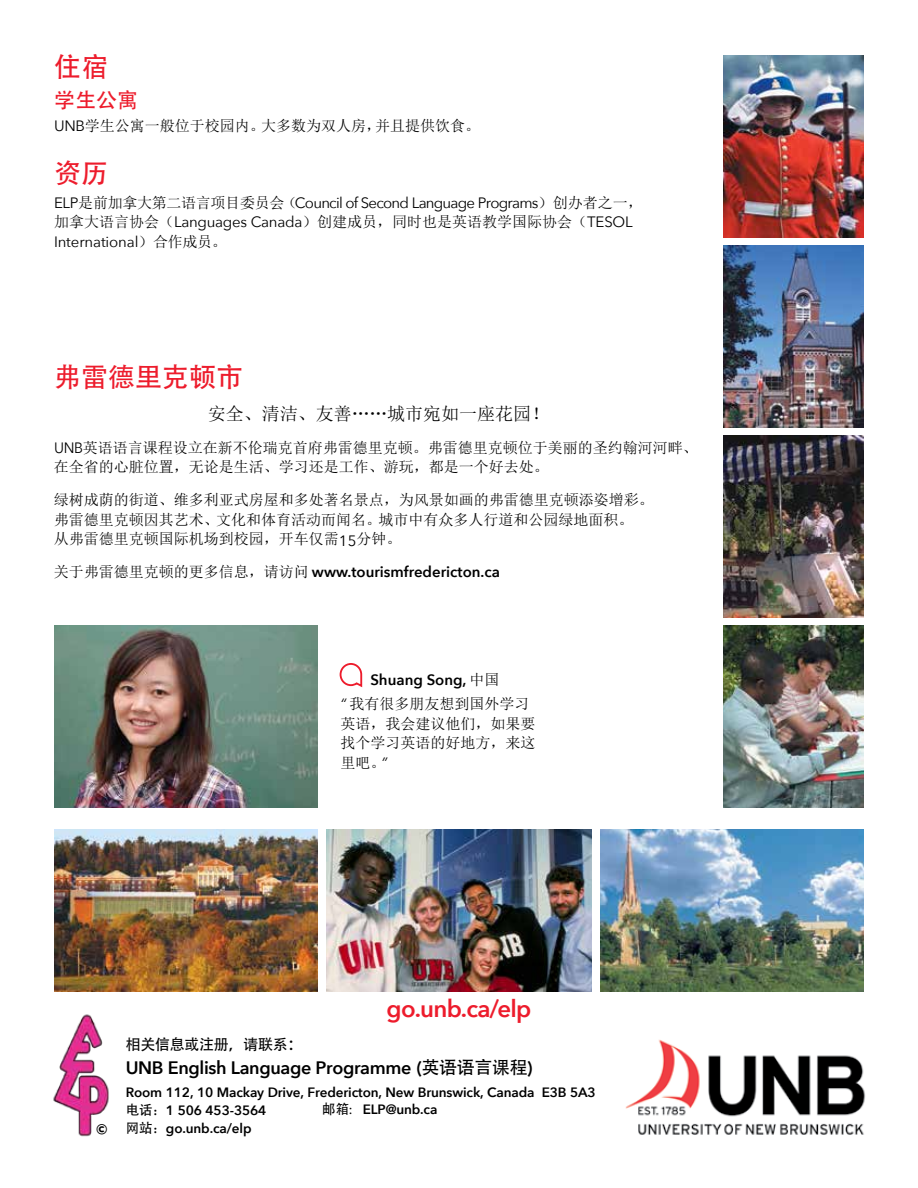
<style>
.page{position:relative;width:918px;height:1188px;background:#fff}
.page>*{position:absolute;margin:0;border:0;box-sizing:border-box;transform-origin:0 0}
.t1{font:27px "Adobe Heiti Std";color:#ed1c2c}
.t2{font:600 24px "Avenir Next";letter-spacing:-.03em;color:#ed1c2c}
.t3{font:21px "Adobe Heiti Std";color:#ed1c2c}
.t4{font:600 18px "Avenir Next";letter-spacing:-.02em;color:#000}
.t5{font:18px "Sim Sun";color:#000}
.t6{font:15px/19.5px "Sim Sun";color:#000}
.t7{font:15px "Avenir Next";letter-spacing:-.05em;color:#000}
.t8{font:600 15px "Avenir Next";color:#000}
.t9{font:15px "Avenir Next";letter-spacing:-.01em;color:#000}
.t10{font:15px "Adobe Heiti Std";letter-spacing:-.02em;color:#000}
.t11{font:600 13.5px/18px "Avenir Next";letter-spacing:-.01em;color:#000}
.t12{font:700 13.5px "Avenir Next";color:#000}
.s1{font-family:"Avenir Next"}
.s2{font-family:"Sim Sun"}
.s3{font-family:"Sim Sun";font-weight:400}
.s4{font-family:"Avenir Next";font-style:italic}
.s5{font-family:"Avenir LT Std";font-weight:800}
.s6{font-family:"Adobe Heiti Std";font-weight:400}
.s7{font-family:"Sim Sun";font-weight:400;font-size:15px}
.s8{font-family:"Myriad Pro";font-weight:400}
</style>
<div class="page">
<img style="left:625px;top:1039px;width:241px;height:96px">
<img style="left:724px;top:245px;width:140px;height:182px">
<img style="left:724px;top:436px;width:140px;height:182px">
<img style="left:724px;top:55px;width:140px;height:182px">
<img style="left:724px;top:625px;width:140px;height:183px">
<img style="left:54px;top:625px;width:264px;height:183px">
<img style="left:54px;top:829px;width:264px;height:162px">
<img style="left:600px;top:829px;width:264px;height:162px">
<img style="left:327px;top:829px;width:264px;height:162px">
<img style="left:53px;top:1014px;width:56px;height:123px">
<svg style="left:339px;top:663px;width:24px;height:24px"></svg>
<h1 class="t1" style="left:54px;top:51px;width:55px">住宿</h1>
<h3 class="t3" style="left:54px;top:88px;width:85px">学生公寓</h3>
<p class="t6" style="left:54px;top:116px;width:428px"><span class="s1">UNB</span>学生公寓一般位于校园内。大多数为双人房，并且提供饮食。</p>
<h1 class="t1" style="left:54px;top:157px;width:55px">资历</h1>
<p class="t7" style="left:54px;top:190px;width:590px">ELP<span class="s2">是前加拿大第二语言项目委员会（</span>Council of Second Language Programs<span class="s2">）创办者之一，</span></p>
<p class="t6" style="left:54px;top:212px;width:580px">加拿大语言协会（<span class="s1">Languages Canada</span>）创建成员，同时也是英语教学国际协会（<span class="s1">TESOL</span></p>
<p class="t9" style="left:54px;top:229px;width:174px">International<span class="s2">）合作成员。</span></p>
<h1 class="t1" style="left:54px;top:361px;width:190px">弗雷德里克顿市</h1>
<p class="t5" style="left:208px;top:404px;width:343px">安全、清洁、友善……城市宛如一座花园！</p>
<p class="t6" style="left:54px;top:438px;width:645px"><span class="s1">UNB</span>英语语言课程设立在新不伦瑞克首府弗雷德里克顿。弗雷德里克顿位于美丽的圣约翰河河畔、在全省的心脏位置，无论是生活、学习还是工作、游玩，都是一个好去处。</p>
<p class="t6" style="left:54px;top:490px;width:601px">绿树成荫的街道、维多利亚式房屋和多处著名景点，为风景如画的弗雷德里克顿添姿增彩。弗雷德里克顿因其艺术、文化和体育活动而闻名。城市中有众多人行道和公园绿地面积。<br>从弗雷德里克顿国际机场到校园，开车仅需<span class="s1">15</span>分钟。</p>
<p class="t8" style="left:54px;top:559px;width:448px"><span class="s3">关于弗雷德里克顿的更多信息，请访问</span> www.tourismfredericton.ca</p>
<p class="t8" style="left:370px;top:667px;width:131px">Shuang Song, <span class="s3">中国</span></p>
<p class="t6" style="left:340px;top:694px;width:197px"><span class="s4">“</span> 我有很多朋友想到国外学习英语，我会建议他们，如果要找个学习英语的好地方，来这里吧。<span class="s4">”</span></p>
<p class="t12" style="left:97px;top:1117px;width:12px">©</p>
<h2 class="t2" style="left:387px;top:988px;width:146px">go.unb.ca/elp</h2>
<p class="t10" style="left:126px;top:1035px;width:178px">相关信息或注册，请联系：</p>
<p class="t4" style="left:126px;top:1052px;width:408px">UNB English Language Programme <span class="s5">(</span><span class="s6">英语语言课程</span><span class="s5">)</span></p>
<p class="t11" style="left:126px;top:1083px;width:472px">Room 112, 10 Mackay Drive, Fredericton, New Brunswick, Canada E3B 5A3<span class="s6">电话</span><span class="s7">：</span>1 506 453-3564<br><span class="s6">网站</span><span class="s7">：</span>go.unb.ca/elp</p>
<p class="t11" style="left:322px;top:1100px;width:117px"><span class="s6">邮箱</span><span class="s8">:</span> ELP@unb.ca</p>
</div>
